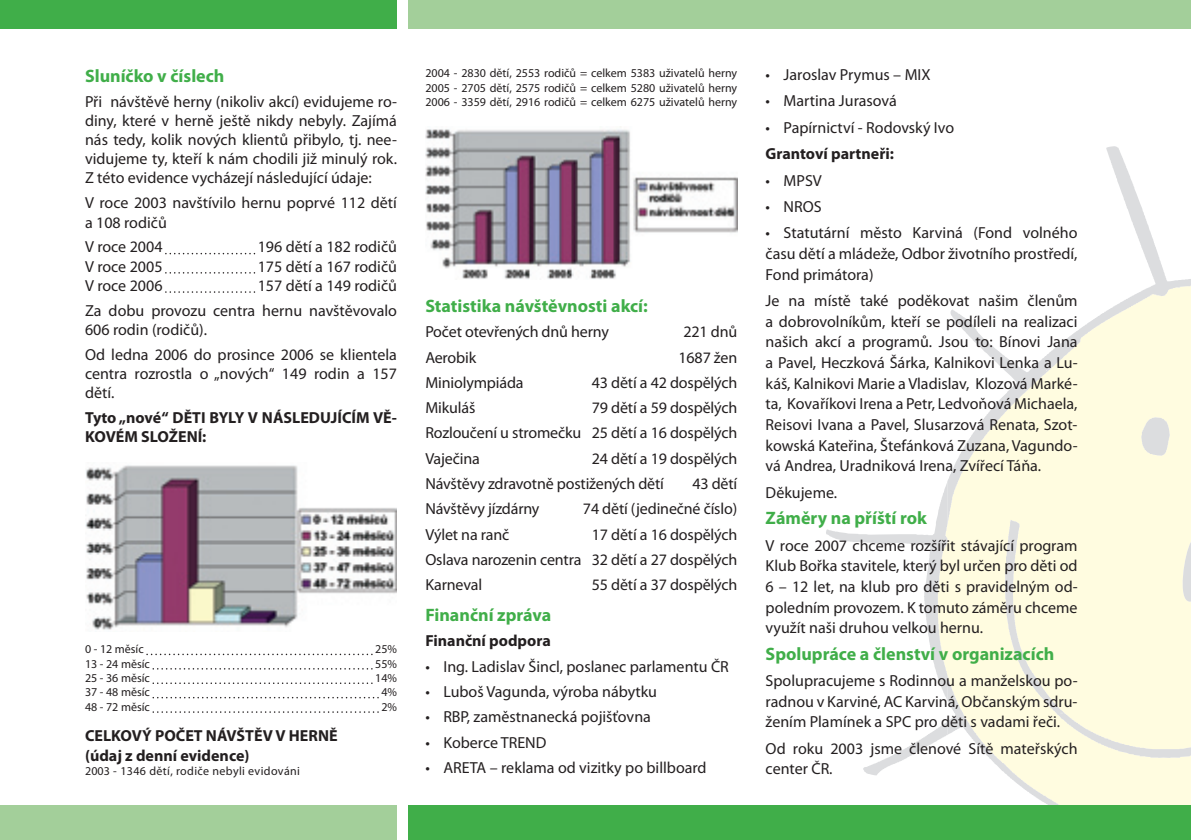
<style>
.page{position:relative;width:1191px;height:840px;background:#fff}
.page>*{position:absolute;margin:0;border:0;box-sizing:border-box;transform-origin:0 0}
.t1{font:700 18px "Myriad Pro";color:#40ae49}
.t2{font:16px/20.6px "Myriad Pro";color:#231f20;text-align:justify}
.t3{font:700 16px/19.2px "Myriad Pro";color:#231f20}
.t4{font:12px/14.4px "Myriad Pro";color:#231f20;text-align:justify}
.t5{font:12px "Myriad Pro";letter-spacing:.03em;color:#231f20}
</style>
<div class="page">
<svg style="left:947px;top:146px;width:244px;height:659px"></svg>
<svg style="left:826px;top:481px;width:243px;height:324px"></svg>
<div style="left:1004px;top:417px;width:187px;height:340px;background:#fffce0"></div>
<svg style="left:165px;top:253px;width:90px;height:1px"></svg>
<svg style="left:165px;top:272px;width:90px;height:1px"></svg>
<svg style="left:165px;top:291px;width:90px;height:1px"></svg>
<svg style="left:146px;top:653px;width:226px;height:1px"></svg>
<svg style="left:152px;top:668px;width:220px;height:1px"></svg>
<svg style="left:152px;top:682px;width:220px;height:1px"></svg>
<svg style="left:152px;top:697px;width:227px;height:1px"></svg>
<svg style="left:152px;top:711px;width:227px;height:1px"></svg>
<img style="left:85px;top:465px;width:312px;height:165px">
<img style="left:425px;top:126px;width:312px;height:153px">
<div style="left:0;top:805px;width:397px;height:34px;background:#a3cf9a"></div>
<div style="left:408px;top:805px;width:783px;height:34px;background:#40ae49"></div>
<div style="left:0;top:0;width:397px;height:28px;background:#40ae49"></div>
<div style="left:408px;top:0;width:783px;height:28px;background:#a3cf9a"></div>
<p class="t1" style="left:85px;top:65px;width:141px">Sluníčko v číslech</p>
<p class="t2" style="left:85px;top:92px;width:313px;line-height:19.2px">Při návštěvě herny (nikoliv akcí) evidujeme ro&shy;diny, které v herně ještě nikdy nebyly. Zajímá nás tedy, kolik nových klientů přibylo, tj. nee&shy;vidujeme ty, kteří k nám chodili již minulý rok.<br>Z této evidence vycházejí následující údaje:</p>
<p class="t2" style="left:85px;top:193px;width:313px;line-height:19.2px">V roce 2003 navštívilo hernu poprvé 112 dětí a 108 rodičů</p>
<p class="t2" style="left:85px;top:237px;width:79px">V roce 2004</p>
<p class="t2" style="left:258px;top:237px;width:141px">196 dětí a 182 rodičů</p>
<p class="t2" style="left:85px;top:256px;width:79px">V roce 2005</p>
<p class="t2" style="left:258px;top:256px;width:141px">175 dětí a 167 rodičů</p>
<p class="t2" style="left:85px;top:275px;width:79px">V roce 2006</p>
<p class="t2" style="left:85px;top:273px;width:313px;line-height:24.8px;text-align:right">157 dětí a 149 rodičů<br>Za dobu provozu centra hernu navštěvovalo</p>
<p class="t2" style="left:85px;top:317px;width:313px;line-height:24.8px">606 rodin (rodičů).<br>Od ledna 2006 do prosince 2006 se klientela</p>
<p class="t2" style="left:85px;top:364px;width:313px;line-height:19.2px">centra rozrostla o „nových“ 149 rodin a 157 dětí.</p>
<p class="t3" style="left:85px;top:408px;width:313px">Tyto „nové“ DĚTI BYLY V NÁSLEDUJÍCÍM VĚ-<br>KOVÉM SLOŽENÍ:</p>
<p class="t4" style="left:85px;top:641px;width:60px">0 - 12 měsíc</p>
<p class="t4" style="left:375px;top:641px;width:23px">25%</p>
<p class="t4" style="left:85px;top:656px;width:66px">13 - 24 měsíc</p>
<p class="t4" style="left:375px;top:656px;width:23px">55%</p>
<p class="t4" style="left:85px;top:670px;width:66px">25 - 36 měsíc</p>
<p class="t4" style="left:375px;top:670px;width:23px">14%</p>
<p class="t4" style="left:85px;top:685px;width:66px">37 - 48 měsíc</p>
<p class="t4" style="left:381px;top:685px;width:17px">4%</p>
<p class="t4" style="left:85px;top:699px;width:66px">48 - 72 měsíc</p>
<p class="t4" style="left:381px;top:699px;width:17px">2%</p>
<p class="t3" style="left:85px;top:726px;width:254px">CELKOVÝ POČET NÁVŠTĚV V HERNĚ (údaj z denní evidence)</p>
<p class="t5" style="left:85px;top:764px;width:216px">2003 - 1346 dětí, rodiče nebyli evidováni</p>
<p class="t4" style="left:425px;top:66px;width:313px">2004 - 2830 dětí, 2553 rodičů = celkem 5383 uživatelů herny 2005 - 2705 dětí, 2575 rodičů = celkem 5280 uživatelů herny 2006 - 3359 dětí, 2916 rodičů = celkem 6275 uživatelů herny</p>
<p class="t1" style="left:425px;top:295px;width:224px">Statistika návštěvnosti akcí:</p>
<p class="t2" style="left:425px;top:321px;width:185px">Počet otevřených dnů herny</p>
<p class="t2" style="left:683px;top:321px;width:55px">221 dnů</p>
<p class="t2" style="left:425px;top:347px;width:52px">Aerobik</p>
<p class="t2" style="left:678px;top:347px;width:60px">1687 žen</p>
<p class="t2" style="left:425px;top:372px;width:100px">Miniolympiáda</p>
<p class="t2" style="left:592px;top:372px;width:147px">43 dětí a 42 dospělých</p>
<p class="t2" style="left:425px;top:397px;width:52px">Mikuláš</p>
<p class="t2" style="left:425px;top:395px;width:313px;line-height:25.2px;text-indent:167px">79 dětí a 59 dospělých Rozloučení u stromečku 25 dětí a 16 dospělých Vaječina</p>
<p class="t2" style="left:425px;top:446px;width:313px;line-height:25.2px;text-indent:167px">24 dětí a 19 dospělých<br>Návštěvy zdravotně postižených dětí</p>
<p class="t2" style="left:692px;top:473px;width:46px">43 dětí</p>
<p class="t2" style="left:425px;top:498px;width:116px">Návštěvy jízdárny</p>
<p class="t2" style="left:583px;top:498px;width:156px">74 dětí (jedinečné číslo)</p>
<p class="t2" style="left:425px;top:524px;width:85px">Výlet na ranč</p>
<p class="t2" style="left:425px;top:521px;width:313px;line-height:25.2px;text-indent:167px">17 dětí a 16 dospělých Oslava narozenin centra 32 dětí a 27 dospělých Karneval</p>
<p class="t2" style="left:592px;top:574px;width:147px">55 dětí a 37 dospělých</p>
<p class="t1" style="left:425px;top:604px;width:127px">Finanční zpráva</p>
<p class="t3" style="left:425px;top:631px;width:127px">Finanční podpora</p>
<p class="t2" style="left:425px;top:656px;width:305px">• Ing. Ladislav Šincl, poslanec parlamentu ČR</p>
<p class="t2" style="left:425px;top:681px;width:233px">• Luboš Vagunda, výroba nábytku</p>
<p class="t2" style="left:425px;top:706px;width:227px">• RBP, zaměstnanecká pojišťovna</p>
<p class="t2" style="left:425px;top:731px;width:123px">• Koberce TREND</p>
<p class="t2" style="left:425px;top:757px;width:283px">• ARETA – reklama od vizitky po billboard</p>
<p class="t2" style="left:765px;top:65px;width:166px">• Jaroslav Prymus – MIX</p>
<p class="t2" style="left:765px;top:91px;width:133px">• Martina Jurasová</p>
<p class="t2" style="left:765px;top:117px;width:190px">• Papírnictví - Rodovský Ivo</p>
<p class="t3" style="left:765px;top:144px;width:130px">Grantoví partneři:</p>
<p class="t2" style="left:765px;top:170px;width:58px">• MPSV</p>
<p class="t2" style="left:765px;top:196px;width:58px">• NROS</p>
<p class="t2" style="left:765px;top:223px;width:313px">• Statutární město Karviná (Fond volného času dětí a mládeže, Odbor životního prostředí, Fond primátora)</p>
<p class="t2" style="left:765px;top:290px;width:313px">Je na místě také poděkovat našim členům a dobrovolníkům, kteří se podíleli na realizaci našich akcí a programů. Jsou to: Bínovi Jana a Pavel, Heczková Šárka, Kalnikovi Lenka a Lu&shy;káš, Kalnikovi Marie a Vladislav, Klozová Marké&shy;ta, Kovaříkovi Irena a Petr, Ledvoňová Michaela, Reisovi Ivana a Pavel, Slusarzová Renata, Szot&shy;kowská Kateřina, Štefánková Zuzana, Vagundo&shy;vá Andrea, Uradniková Irena, Zvířecí Táňa.</p>
<p class="t2" style="left:765px;top:482px;width:73px">Děkujeme.</p>
<p class="t1" style="left:765px;top:507px;width:163px">Záměry na příští rok</p>
<p class="t2" style="left:765px;top:535px;width:313px">V roce 2007 chceme rozšířit stávající program Klub Bořka stavitele, který byl určen pro děti od 6 – 12 let, na klub pro děti s pravidelným od&shy;poledním provozem. K tomuto záměru chceme využít naši druhou velkou hernu.</p>
<p class="t1" style="left:765px;top:643px;width:290px">Spolupráce a členství v organizacích</p>
<p class="t2" style="left:765px;top:670px;width:313px">Spolupracujeme s Rodinnou a manželskou po&shy;radnou v Karviné, AC Karviná, Občanským sdru&shy;žením Plamínek a SPC pro děti s vadami řeči.</p>
<p class="t2" style="left:765px;top:738px;width:313px">Od roku 2003 jsme členové Sítě mateřských center ČR.</p>
</div>
